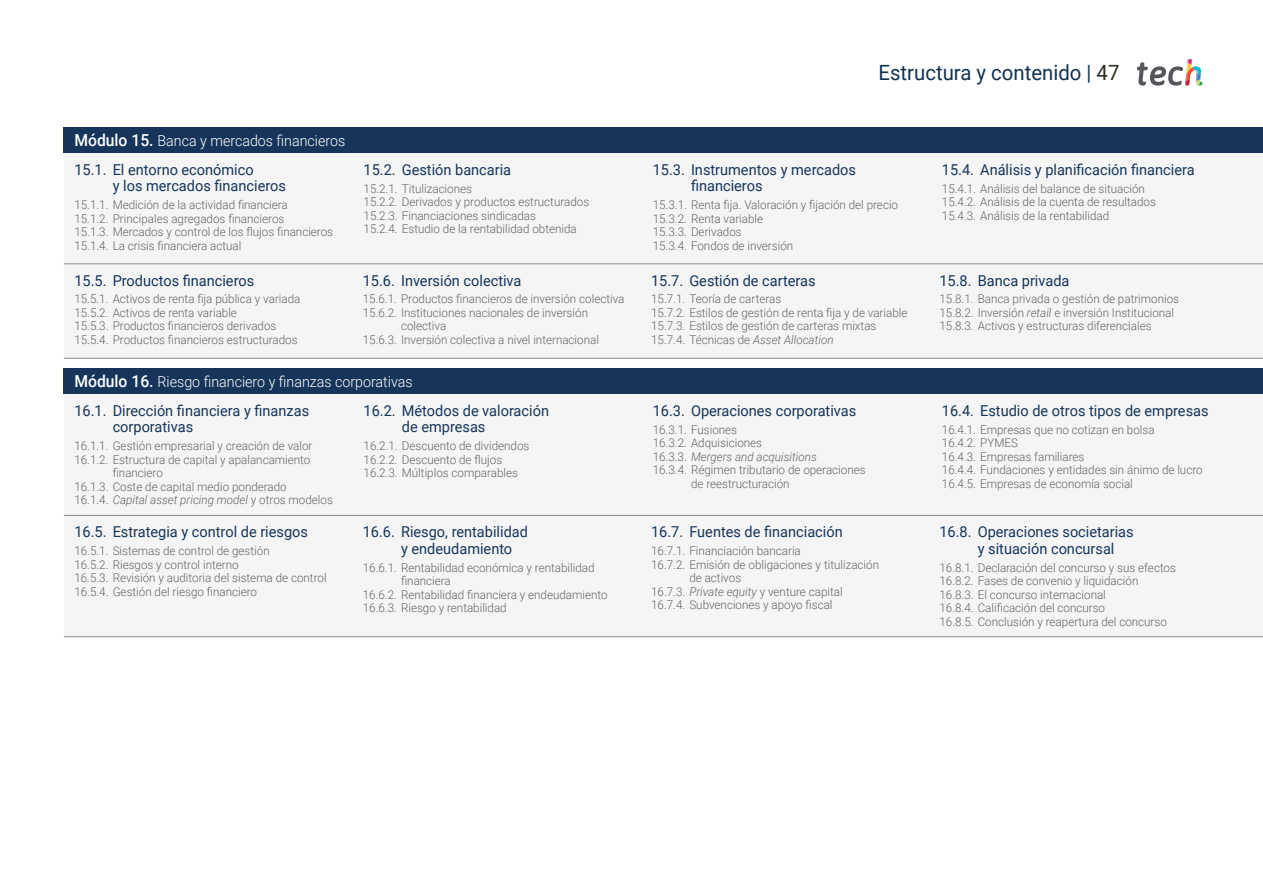
<style>
.page{position:relative;width:1263px;height:893px;background:#fff}
.page>*{position:absolute;margin:0;border:0;box-sizing:border-box;transform-origin:0 0}
.t1{font:21px "Roboto";color:#123352}
.t2{font:15px/16.5px "Roboto";color:#17355b}
.t3{font:300 15px "Roboto";color:#fff;scale:.95 1}
.t4{font:300 12px/13.5px "Roboto";color:#61646a}
.t5{font:italic 300 12px "Roboto";color:#61646a}
.s1{font-weight:500;font-size:16.5px}
.s2{font-style:normal}
.s3{color:#312e20}
.s4{font-style:italic}
</style>
<div class="page">
<div style="left:64px;top:153px;width:1199px;height:205px;background:#f4f5f4"></div>
<div style="left:64px;top:394px;width:1199px;height:243px;background:#f4f5f4"></div>
<div style="left:64px;top:128px;width:1199px;height:25px;background:#17355b"></div>
<div style="left:64px;top:368px;width:1199px;height:26px;background:#17355b"></div>
<hr style="left:64px;top:264px;width:1199px;height:1px;background:#878a8e">
<hr style="left:64px;top:515px;width:1199px;height:1px;background:#878a8e">
<hr style="left:64px;top:358px;width:1199px;height:1px;background:#878a8e">
<hr style="left:64px;top:636px;width:1199px;height:1px;background:#878a8e">
<svg style="left:1137px;top:59px;width:65px;height:27px"></svg>
<p class="t3" style="left:74px;top:130px;width:287px"><span class="s1">Módulo 15.</span> Banca y mercados financieros</p>
<p class="t2" style="left:113px;top:161px;width:175px;text-indent:-38px">15.1. El entorno económico<br>y los mercados financieros</p>
<p class="t4" style="left:74px;top:198px;width:260px">15.1.1. Medición de la actividad financiera<br>15.1.2. Principales agregados financieros<br>15.1.3. Mercados y control de los flujos financieros 15.1.4. La crisis financiera actual</p>
<p class="t2" style="left:74px;top:271px;width:181px">15.5. Productos financieros</p>
<p class="t4" style="left:74px;top:292px;width:228px">15.5.1. Activos de renta fija pública y variada 15.5.2. Activos de renta variable<br>15.5.3. Productos financieros derivados 15.5.4. Productos financieros estructurados</p>
<p class="t2" style="left:364px;top:161px;width:149px">15.2. Gestión bancaria</p>
<p class="t4" style="left:364px;top:181px;width:227px">15.2.1. Titulizaciones<br>15.2.2. Derivados y productos estructurados 15.2.3. Financiaciones sindicadas<br>15.2.4. Estudio de la rentabilidad obtenida</p>
<p class="t2" style="left:363px;top:271px;width:160px">15.6. Inversión colectiva</p>
<p class="t4" style="left:363px;top:292px;width:263px">15.6.1. Productos financieros de inversión colectiva</p>
<p class="t4" style="left:363px;top:305px;width:227px">15.6.2. Instituciones nacionales de inversión</p>
<p class="t4" style="left:401px;top:319px;width:47px">colectiva</p>
<p class="t4" style="left:363px;top:332px;width:238px">15.6.3. Inversión colectiva a nivel internacional</p>
<p class="t3" style="left:74px;top:371px;width:357px"><span class="s1">Módulo 16.</span> Riesgo financiero y finanzas corporativas</p>
<p class="t2" style="left:113px;top:402px;width:198px;text-indent:-38px">16.1. Dirección financiera y finanzas corporativas</p>
<p class="t4" style="left:74px;top:439px;width:240px">16.1.1. Gestión empresarial y creación de valor</p>
<p class="t4" style="left:74px;top:452px;width:237px">16.1.2. Estructura de capital y apalancamiento</p>
<p class="t4" style="left:113px;top:466px;width:52px">financiero</p>
<p class="t4" style="left:74px;top:479px;width:214px">16.1.3. Coste de capital medio ponderado</p>
<p class="t5" style="left:74px;top:491px;width:260px"><span class="s2">16.1.4.</span> Capital asset pricing model <span class="s2">y otros modelos</span></p>
<p class="t2" style="left:74px;top:523px;width:235px">16.5. Estrategia y control de riesgos</p>
<p class="t4" style="left:74px;top:544px;width:254px">16.5.1. Sistemas de control de gestión<br>16.5.2. Riesgos y control interno<br>16.5.3. Revisión y auditoria del sistema de control 16.5.4. Gestión del riesgo financiero</p>
<p class="t2" style="left:402px;top:402px;width:149px;text-indent:-38px">16.2. Métodos de valoración de empresas</p>
<p class="t4" style="left:364px;top:439px;width:167px">16.2.1. Descuento de dividendos<br>16.2.2. Descuento de flujos<br>16.2.3. Múltiplos comparables</p>
<p class="t2" style="left:401px;top:523px;width:128px;text-indent:-38px">16.6. Riesgo, rentabilidad y endeudamiento</p>
<p class="t4" style="left:363px;top:560px;width:233px">16.6.1. Rentabilidad económica y rentabilidad</p>
<p class="t4" style="left:401px;top:574px;width:51px">financiera</p>
<p class="t4" style="left:363px;top:587px;width:246px">16.6.2. Rentabilidad financiera y endeudamiento</p>
<p class="t4" style="left:363px;top:601px;width:145px">16.6.3. Riesgo y rentabilidad</p>
<h1 class="t1" style="left:878px;top:57px;width:242px">Estructura y contenido | <span class="s3">47</span></h1>
<p class="t2" style="left:691px;top:161px;width:166px;text-indent:-38px">15.3. Instrumentos y mercados financieros</p>
<p class="t4" style="left:653px;top:198px;width:247px">15.3.1. Renta fija. Valoración y fijación del precio<br>15.3.2. Renta variable<br>15.3.3. Derivados<br>15.3.4. Fondos de inversión</p>
<p class="t2" style="left:651px;top:271px;width:166px">15.7. Gestión de carteras</p>
<p class="t4" style="left:651px;top:292px;width:258px">15.7.1. Teoría de carteras<br>15.7.2. Estilos de gestión de renta fija y de variable 15.7.3. Estilos de gestión de carteras mixtas 15.7.4. Técnicas de <span class="s4">Asset Allocation</span></p>
<p class="t2" style="left:653px;top:402px;width:205px">16.3. Operaciones corporativas</p>
<p class="t4" style="left:653px;top:422px;width:86px">16.3.1. Fusiones</p>
<p class="t4" style="left:653px;top:436px;width:111px">16.3.2. Adquisiciones</p>
<p class="t5" style="left:653px;top:448px;width:166px"><span class="s2">16.3.3.</span> Mergers and acquisitions</p>
<p class="t4" style="left:653px;top:463px;width:214px">16.3.4. Régimen tributario de operaciones</p>
<p class="t4" style="left:691px;top:476px;width:100px">de reestructuración</p>
<p class="t2" style="left:651px;top:523px;width:193px">16.7. Fuentes de financiación</p>
<p class="t4" style="left:651px;top:544px;width:151px">16.7.1. Financiación bancaria</p>
<p class="t4" style="left:651px;top:557px;width:229px">16.7.2. Emisión de obligaciones y titulización</p>
<p class="t4" style="left:689px;top:571px;width:53px">de activos</p>
<p class="t4" style="left:651px;top:584px;width:193px">16.7.3. <span class="s4">Private equity</span> y venture capital</p>
<p class="t4" style="left:651px;top:598px;width:183px">16.7.4. Subvenciones y apoyo fiscal</p>
<p class="t2" style="left:942px;top:161px;width:254px">15.4. Análisis y planificación financiera</p>
<p class="t4" style="left:942px;top:181px;width:216px">15.4.1. Análisis del balance de situación<br>15.4.2. Análisis de la cuenta de resultados<br>15.4.3. Análisis de la rentabilidad</p>
<p class="t2" style="left:939px;top:271px;width:132px">15.8. Banca privada</p>
<p class="t4" style="left:939px;top:292px;width:241px">15.8.1. Banca privada o gestión de patrimonios<br>15.8.2. Inversión <span class="s4">retail</span> e inversión Institucional<br>15.8.3. Activos y estructuras diferenciales</p>
<p class="t2" style="left:942px;top:402px;width:268px">16.4. Estudio de otros tipos de empresas</p>
<p class="t4" style="left:942px;top:422px;width:262px">16.4.1. Empresas que no cotizan en bolsa<br>16.4.2. PYMES<br>16.4.3. Empresas familiares<br>16.4.4. Fundaciones y entidades sin ánimo de lucro 16.4.5. Empresas de economía social</p>
<p class="t2" style="left:978px;top:523px;width:157px;text-indent:-38px">16.8. Operaciones societarias y situación concursal</p>
<p class="t4" style="left:939px;top:560px;width:238px">16.8.1. Declaración del concurso y sus efectos 16.8.2. Fases de convenio y liquidación<br>16.8.3. El concurso internacional<br>16.8.4. Calificación del concurso<br>16.8.5. Conclusión y reapertura del concurso</p>
</div>
